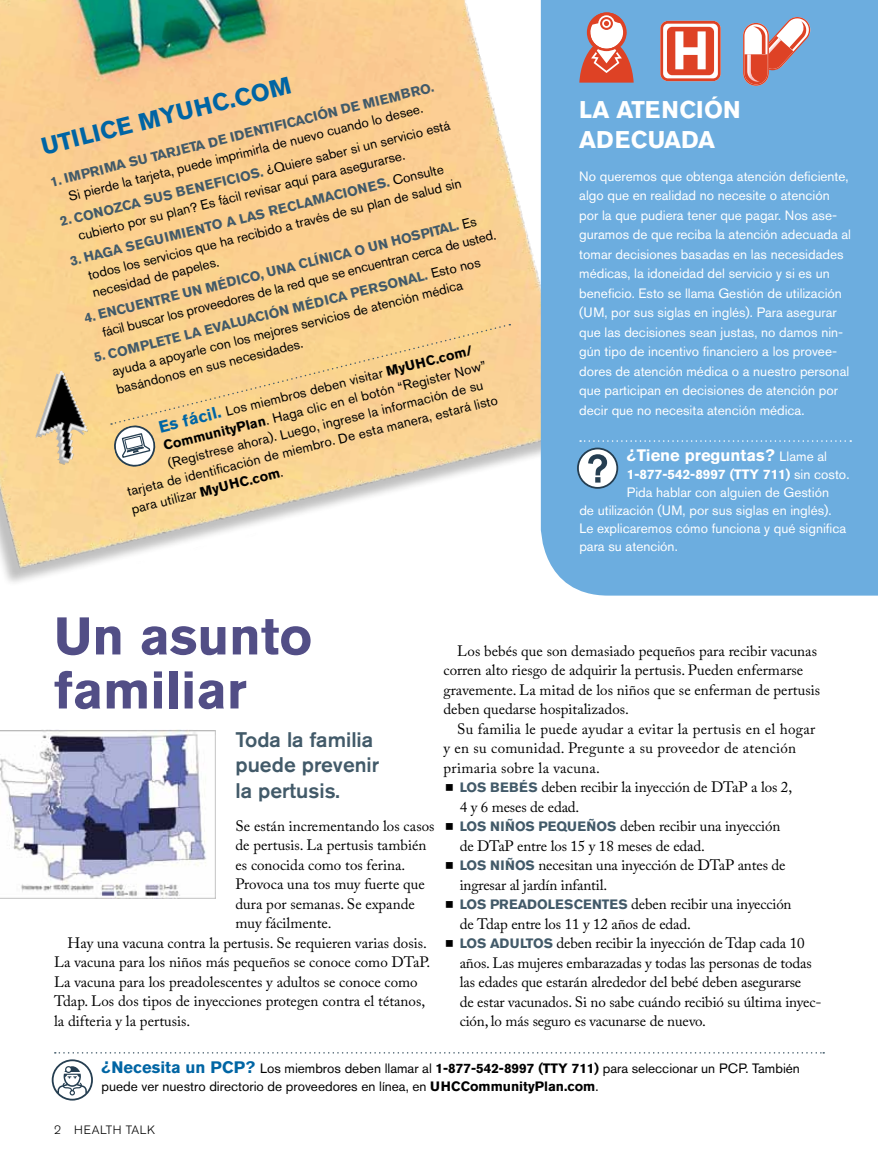
<style>
.page{position:relative;width:878px;height:1161px;background:#fff}
.page>*{position:absolute;margin:0;border:0;box-sizing:border-box;transform-origin:0 0}
.t1{font:700 52.5px/54px "Akzidenz Grotesk BE";color:#524e86}
.t2{font:700 24px/30px "Akzidenz Grotesk BE";color:#fff}
.t3{font:700 24px "Akzidenz Grotesk BE";color:#0065a4}
.t4{font:500 21px/25.2px "Akzidenz Grotesk BE";color:#425a69}
.t5{font:700 16.5px "Akzidenz Grotesk BE";color:#fff}
.t6{font:15px/19.5px "Adobe Caslon Pro";color:#000}
.t7{font:15px "Adobe Caslon Pro";letter-spacing:.02em;color:#000}
.t8{font:13.5px/18px "Akzidenz Grotesk BE";color:#000}
.t9{font:13.5px/19.5px "Akzidenz Grotesk BE";color:#fff}
.t10{font:700 13.5px "Akzidenz Grotesk BE";color:#425a69}
.t11{font:700 13.5px "Akzidenz Grotesk BE";color:#fff}
.t12{font:300 12px "Akzidenz Grotesk BE";letter-spacing:.05em;color:#000}
.s1{font-weight:700;color:#425a69}
.s2{font-weight:700;font-size:16.5px;color:#0065a4}
.s3{font-weight:700}
.s4{font-weight:400;font-size:13.5px}
.s5{font-family:"Akzidenz Grotesk BE";font-weight:700;font-size:13.5px;color:#425a69}
</style>
<div class="page">
<img style="left:0;top:0;width:541px;height:572px">
<div style="left:541px;top:0;width:337px;height:596px;background:#6caddf"></div>
<div style="left:588px;top:14px;width:37px;height:36px;background:#fff;border-radius:50%"></div>
<div style="left:587px;top:13px;width:39px;height:39px;border:4px solid #de4225;border-radius:50%"></div>
<svg style="left:743px;top:17px;width:67px;height:69px"></svg>
<svg style="left:660px;top:21px;width:60px;height:60px"></svg>
<svg style="left:589px;top:12px;width:35px;height:13px"></svg>
<svg style="left:599px;top:16px;width:14px;height:15px"></svg>
<div style="left:598px;top:15px;width:16px;height:17px;border:2px solid #fff;border-radius:50%"></div>
<svg style="left:579px;top:31px;width:54px;height:52px"></svg>
<div style="left:603px;top:20px;width:7px;height:7px;background:#de4225;border-radius:50%"></div>
<div style="left:602px;top:19px;width:8px;height:9px;border:2px solid #fff;border-radius:50%"></div>
<img style="left:35px;top:370px;width:53px;height:95px">
<svg style="left:580px;top:440px;width:271px;height:2px"></svg>
<svg style="left:577px;top:448px;width:41px;height:41px"></svg>
<svg style="left:52px;top:1052px;width:772px;height:49px"></svg>
<img style="left:0;top:730px;width:215px;height:168px">
<svg style="left:111px;top:323px;width:399px;height:146px;background:#f7d293"></svg>
<svg style="left:410px;top:83px;width:24px;height:14px"></svg>
<h2 class="t3" style="left:38px;top:133px;width:258px;rotate:-14deg">UTILICE MYUHC.COM</h2>
<p class="t10" style="left:49px;top:175px;width:353px;rotate:-14deg">1. IMPRIMA SU TARJET A DE IDENTIFICACIÓN DE MIEMB</p>
<p class="t8" style="left:66px;top:187px;width:366px;rotate:-14deg">Si pierde la tarjeta, puede imprimirla de nuevo cuando lo desee.</p>
<p class="t8" style="left:72px;top:210px;width:389px;text-indent:-14px;rotate:-14deg"><span class="s1">2. C ONOZCA S US BEN EFICIOS .</span> ¿Quiere sabersi un servicio está cubierto porsu plan? Es fácilrevisaraquí para asegurarse.</p>
<p class="t10" style="left:68px;top:254px;width:34px;rotate:-14deg">3. HAGA</p>
<p class="t8" style="left:82px;top:249px;width:385px;text-indent:43px;rotate:-14deg"><span class="s1">S EG UIMIENTO A LAS R ECLAMACIONES.</span> Consulte todos los servicios que ha recibido a través de su plan de salud sin necesidad de papeles.</p>
<p class="t10" style="left:83px;top:311px;width:44px;rotate:-14deg">4. E NCUE</p>
<p class="t8" style="left:96px;top:306px;width:406px;text-indent:345px;rotate:-14deg"><span class="s1">TAL.</span> Es fácilbuscarlos proveedores de la red que se encuentran cerca de usted.</p>
<p class="t10" style="left:93px;top:350px;width:25px;rotate:-14deg">5. COM</p>
<p class="t10" style="left:143px;top:296px;width:285px;rotate:-14deg">NTRE UN MÉDI CO, UNA CLÍNI CA O UN HOSPI</p>
<p class="t8" style="left:106px;top:346px;width:387px;text-indent:79px;rotate:-14deg"><span class="s1">LA EV ALU ACIÓN MÉ DICA PERSONAL.</span> Esto nos ayuda a apoyarle con los mejores servicios de atención médica basándonos en sus necesidades.</p>
<p class="t10" style="left:138px;top:339px;width:20px;rotate:-14deg">PLETE</p>
<p class="t8" style="left:157px;top:419px;width:324px;rotate:-14deg"><span class="s2">ES FÁCIL.</span> Los miembros deben visitar<span class="s3">MYUHC.COM/</span></p>
<p class="t8" style="left:161px;top:437px;width:334px;rotate:-14deg"><span class="s3">COMMUNITYPLAN</span>. Haga clic en elbotón “RegisterNow”</p>
<p class="t8" style="left:166px;top:454px;width:326px;rotate:-14deg">(Regístrese ahora). Luego, ingrese la información de su</p>
<p class="t8" style="left:125px;top:483px;width:387px;rotate:-14deg">tarjeta de identifi cación de miembro. De esta manera, estará listo</p>
<p class="t8" style="left:129px;top:500px;width:157px;rotate:-14deg">para utilizar<span class="s3">MYUHC.COM</span>.</p>
<h2 class="t2" style="left:579px;top:94px;width:163px">LA ATENCIÓN<br>ADECU</h2>
<h2 class="t2" style="left:664px;top:124px;width:52px">ADA</h2>
<p class="t9" style="left:579px;top:166px;width:273px">No queremos que obtenga atención deficiente, algo que en realidad no necesite o atención por la que pudiera tener que pagar. Nos ase&shy;guramos de que reciba la atención adecuada al tomar decisiones basadas en las necesidades médicas, la idoneidad del servicio y si es un beneficio. Esto se llama Gestión de utilización (UM, por sus siglas en inglés). Para asegurar que las decisiones sean justas, no damos nin&shy;gún tipo de incentivo financiero a los provee&shy;dores de atención médica o a nuestro personal que participan en decisiones de atención por decir que no necesita atención médica.</p>
<p class="t5" style="left:627px;top:446px;width:202px">¿TIENE PREGUNTAS? <span class="s4">Llame al</span></p>
<p class="t11" style="left:627px;top:467px;width:117px">1-877-542-8997 (TTY</p>
<p class="t9" style="left:763px;top:465px;width:88px"><span class="s3">711)</span> sin costo.</p>
<p class="t9" style="left:627px;top:483px;width:204px">Pida hablar con alguien de Gestión</p>
<p class="t9" style="left:579px;top:501px;width:254px">de utilización (UM, por sus siglas en inglés).</p>
<p class="t9" style="left:579px;top:519px;width:268px">Le explicaremos cómo funciona y qué significa</p>
<p class="t9" style="left:579px;top:537px;width:100px">para su atención.</p>
<h1 class="t1" style="left:54px;top:609px;width:260px">UN ASUNTO<br>FAMILIAR</h1>
<h3 class="t4" style="left:235px;top:727px;width:145px">Toda la familia puede prevenir la pertusis.</h3>
<p class="t6" style="left:235px;top:816px;width:200px">Se están incrementando los casos</p>
<p class="t6" style="left:235px;top:835px;width:192px">de pertusis. La pertusis también</p>
<p class="t6" style="left:235px;top:855px;width:171px">es conocida como tos ferina.</p>
<p class="t6" style="left:235px;top:874px;width:191px">Provoca una tos muy fuerte que</p>
<p class="t6" style="left:235px;top:894px;width:181px">dura por semanas. Se expande</p>
<p class="t6" style="left:235px;top:913px;width:98px">muy fácilmente.</p>
<p class="t6" style="left:68px;top:933px;width:361px">Hay una vacuna contra la pertusis. Se requieren varias dosis.</p>
<p class="t6" style="left:54px;top:952px;width:378px">La vacuna para los niños más pequeños se conoce como DTaP.</p>
<p class="t6" style="left:54px;top:972px;width:365px">La vacuna para los preadolescentes y adultos se conoce como</p>
<p class="t6" style="left:54px;top:991px;width:372px">Tdap. Los dos tipos de inyecciones protegen contra el tétanos,</p>
<p class="t6" style="left:54px;top:1011px;width:138px">la difteria y la pertusis.</p>
<p class="t6" style="left:443px;top:641px;width:378px;text-indent:14px">Los bebés que son demasiado pequeños para recibir vacunas corren alto riesgo de adquirir la pertusis. Pueden enfermarse gravemente. La mitad de los niños que se enferman de pertusis deben quedarse hospitalizados.</p>
<p class="t7" style="left:457px;top:720px;width:360px">Su familia le puede ayudar a evitar la pertusis en el hogar</p>
<p class="t7" style="left:443px;top:739px;width:354px">y en su comunidad. Pregunte a su proveedor de atención</p>
<p class="t7" style="left:443px;top:759px;width:158px">primaria sobre la vacuna.</p>
<p class="t6" style="left:459px;top:777px;width:334px"><span class="s5">LOS BEBÉS</span> deben recibir la inyección de DTaP a los 2,</p>
<p class="t6" style="left:459px;top:797px;width:121px">4 y 6 meses de edad.</p>
<p class="t10" style="left:459px;top:819px;width:40px">LOS NIÑ</p>
<p class="t6" style="left:459px;top:816px;width:322px;text-indent:55px"><span class="s5">OS PEQUEÑ OS</span> deben recibir una inyección de DTaP entre los 15 y 18 meses de edad.</p>
<p class="t10" style="left:459px;top:858px;width:40px">LOS NIÑ</p>
<p class="t6" style="left:459px;top:855px;width:363px;text-indent:55px"><span class="s5">OS</span> necesitan una inyección de DTaP antes de ingresar al jardín infantil.<br><span class="s5">LOS PR EAD OLES CENTES</span> deben recibir una inyección<br>de Tdap entre los 11 y 12 años de edad.<br><span class="s5">LOS AD ULTOS</span> deben recibir la inyección de Tdap cada 10 años. Las mujeres embarazadas y todas las personas de todas las edades que estarán alrededor del bebé deben asegurarse<br>de estar vacunados. Si no sabe cuándo recibió su última inyec&shy;ción, lo más seguro es vacunarse de nuevo.</p>
<p class="t8" style="left:102px;top:1059px;width:451px"><span class="s2">¿NECESITA UN PCP?</span> Los miembros deben llamar al <span class="s3">1-877-542-8997 (TTY</span></p>
<p class="t8" style="left:102px;top:1059px;width:699px;text-indent:470px"><span class="s3">711)</span> para seleccionar un PCP. También puede ver nuestro directorio de proveedores en línea, en <span class="s3">U HCCOMMUNITYPLAN.COM</span>.</p>
<p class="t12" style="left:54px;top:1123px;width:103px">2 HEALTH TALK</p>
</div>
